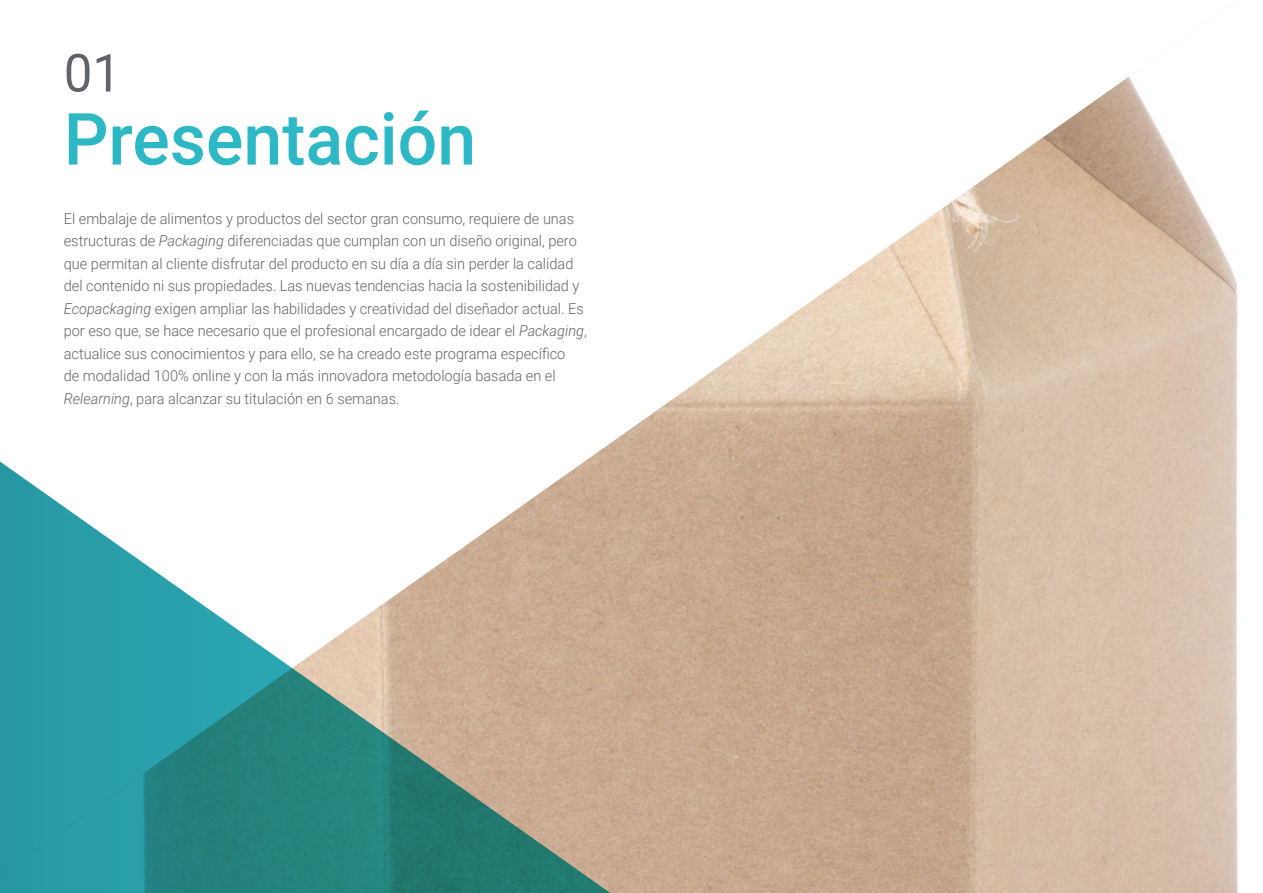
<style>
.page{position:relative;width:1263px;height:893px;background:#fff}
.page>*{position:absolute;margin:0;border:0;box-sizing:border-box;transform-origin:0 0}
.t1{font:500 72px "Roboto";color:#2db8c5}
.t2{font:52.5px "Roboto";color:#61646a}
.t3{font:300 15px/22.5px "Roboto";color:#61646a}
.s1{font-style:italic}
</style>
<div class="page">
<img style="left:607px;top:76px;width:631px;height:817px">
<svg style="left:0;top:446px;width:640px;height:447px"></svg>
<h2 class="t2" style="left:64px;top:36px;width:59px">01</h2>
<h1 class="t1" style="left:64px;top:89px;width:414px">Presentación</h1>
<p class="t3" style="left:64px;top:207px;width:525px">El embalaje de alimentos y productos del sector gran consumo, requiere de unas estructuras de <span class="s1">Packaging</span> diferenciadas que cumplan con un diseño original, pero que permitan al cliente disfrutar del producto en su día a día sin perder la calidad del contenido ni sus propiedades. Las nuevas tendencias hacia la sostenibilidad y <span class="s1">Ecopackaging</span> exigen ampliar las habilidades y creatividad del diseñador actual. Es por eso que, se hace necesario que el profesional encargado de idear el <span class="s1">Packaging</span>, actualice sus conocimientos y para ello, se ha creado este programa específico<br>de modalidad 100% online y con la más innovadora metodología basada en el <span class="s1">Relearning</span>, para alcanzar su titulación en 6 semanas.</p>
</div>
